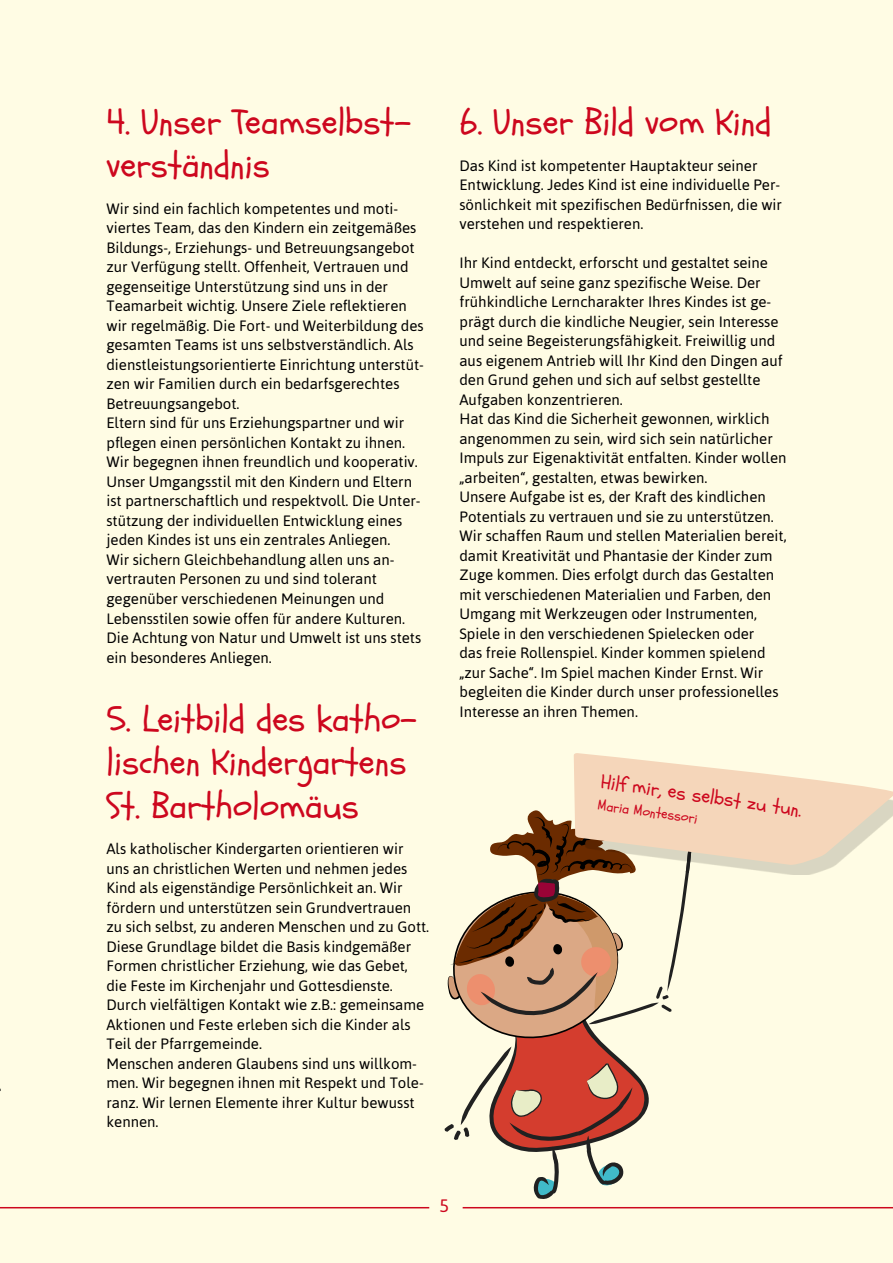
<style>
.page{position:relative;width:893px;height:1263px;background:#fffce4}
.page>*{position:absolute;margin:0;border:0;box-sizing:border-box;transform-origin:0 0}
.t1{font:36px/43.2px "Schoolbell";color:#cd071e}
.t2{font:19.8px "Schoolbell";color:#cd071e}
.t3{font:18px "Asap";color:#cd071e}
.t4{font:15px/19.5px "Asap";color:#000}
.t5{font:14.25px "Schoolbell";color:#cd071e}
</style>
<div class="page">
<hr style="left:0;top:1207px;width:429px;height:1px;background:#cd071e">
<hr style="left:463px;top:1207px;width:430px;height:1px;background:#cd071e">
<svg style="left:444px;top:753px;width:449px;height:446px"></svg>
<h1 class="t1" style="left:106px;top:101px;width:306px">4. Unser Teamselbst&shy;verständnis</h1>
<p class="t4" style="left:106px;top:199px;width:319px">Wir sind ein fachlich kompetentes und moti&shy;viertes Team, das den Kindern ein zeitgemäßes Bildungs-, Erziehungs- und Betreuungsangebot zur Verfügung stellt. Offenheit, Vertrauen und gegenseitige Unterstützung sind uns in der Teamarbeit wichtig. Unsere Ziele reflektieren wir regelmäßig. Die Fort- und Weiterbildung des gesamten Teams ist uns selbstverständlich. Als dienstleistungsorientierte Einrichtung unterstüt&shy;zen wir Familien durch ein bedarfsgerechtes Betreuungsangebot.<br>Eltern sind für uns Erziehungspartner und wir pflegen einen persönlichen Kontakt zu ihnen.<br>Wir begegnen ihnen freundlich und kooperativ.<br>Unser Umgangsstil mit den Kindern und Eltern ist partnerschaftlich und respektvoll. Die Unter&shy;stützung der individuellen Entwicklung eines jeden Kindes ist uns ein zentrales Anliegen.<br>Wir sichern Gleichbehandlung allen uns an&shy;vertrauten Personen zu und sind tolerant gegenüber verschiedenen Meinungen und Lebensstilen sowie offen für andere Kulturen.<br>Die Achtung von Natur und Umwelt ist uns stets ein besonderes Anliegen.</p>
<h1 class="t1" style="left:106px;top:698px;width:312px">5. Leitbild des katho&shy;lischen Kindergartens<br>St. Bartholomäus</h1>
<p class="t4" style="left:106px;top:839px;width:324px">Als katholischer Kindergarten orientieren wir uns an christlichen Werten und nehmen jedes Kind als eigenständige Persönlichkeit an. Wir fördern und unterstützen sein Grundvertrauen zu sich selbst, zu anderen Menschen und zu Gott.<br>Diese Grundlage bildet die Basis kindgemäßer Formen christlicher Erziehung, wie das Gebet, die Feste im Kirchenjahr und Gottesdienste.<br>Durch vielfältigen Kontakt wie z.B.: gemeinsame Aktionen und Feste erleben sich die Kinder als Teil der Pfarrgemeinde.<br>Menschen anderen Glaubens sind uns willkom&shy;men. Wir begegnen ihnen mit Respekt und Tole&shy;ranz. Wir lernen Elemente ihrer Kultur bewusst kennen.</p>
<h1 class="t1" style="left:459px;top:101px;width:314px">6. Unser Bild vom Kind</h1>
<p class="t4" style="left:459px;top:156px;width:324px">Das Kind ist kompetenter Hauptakteur seiner Entwicklung. Jedes Kind ist eine individuelle Per&shy;sönlichkeit mit spezifischen Bedürfnissen, die wir verstehen und respektieren.</p>
<p class="t4" style="left:459px;top:253px;width:329px">Ihr Kind entdeckt, erforscht und gestaltet seine Umwelt auf seine ganz spezifische Weise. Der frühkindliche Lerncharakter Ihres Kindes ist ge&shy;prägt durch die kindliche Neugier, sein Interesse und seine Begeisterungsfähigkeit. Freiwillig und aus eigenem Antrieb will Ihr Kind den Dingen auf den Grund gehen und sich auf selbst gestellte Aufgaben konzentrieren.<br>Hat das Kind die Sicherheit gewonnen, wirklich angenommen zu sein, wird sich sein natürlicher Impuls zur Eigenaktivität entfalten. Kinder wollen „arbeiten“, gestalten, etwas bewirken.<br>Unsere Aufgabe ist es, der Kraft des kindlichen Potentials zu vertrauen und sie zu unterstützen.<br>Wir schaffen Raum und stellen Materialien bereit, damit Kreativität und Phantasie der Kinder zum Zuge kommen. Dies erfolgt durch das Gestalten mit verschiedenen Materialien und Farben, den Umgang mit Werkzeugen oder Instrumenten, Spiele in den verschiedenen Spielecken oder<br>das freie Rollenspiel. Kinder kommen spielend „zur Sache“. Im Spiel machen Kinder Ernst. Wir begleiten die Kinder durch unser professionelles Interesse an ihren Themen.</p>
<h2 class="t2" style="left:603px;top:768px;width:204px;rotate:8deg">Hilf mir, es selbst zu tun.</h2>
<p class="t5" style="left:599px;top:795px;width:102px;rotate:8deg">Maria Montessori</p>
<p class="t3" style="left:440px;top:1195px;width:11px">5</p>
</div>
